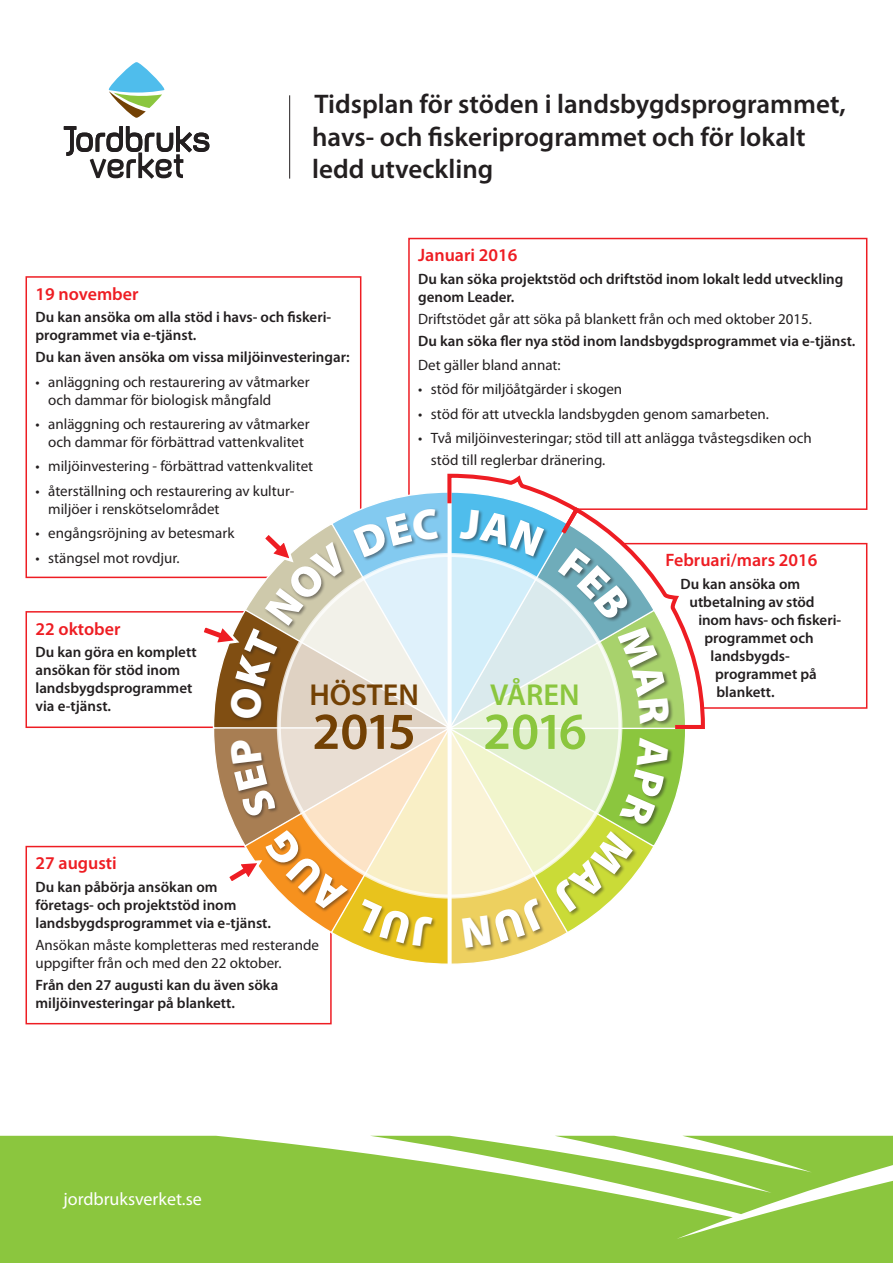
<style>
.page{position:relative;width:893px;height:1263px;background:#fff}
.page>*{position:absolute;margin:0;border:0;box-sizing:border-box;transform-origin:0 0}
.t1{font:600 52.2px "Myriad Pro";color:#734104}
.t2{font:600 52.2px "Myriad Pro";color:#8bc63e}
.t3{font:600 30.3px "Myriad Pro";color:#734104}
.t4{font:600 30.3px "Myriad Pro";color:#8bc63e}
.t5{font:600 27px/32.2px "Myriad Pro";color:#231f20}
.t6{font:600 18px "Myriad Pro";color:#ee1d23}
.t7{font:18px "Myriad Pro";color:#fff}
.t8{font:15px/18px "Myriad Pro";color:#231f20}
.t9{font:600 15px/18px "Myriad Pro";color:#231f20}
</style>
<div class="page">
<div style="left:0;top:1251px;width:893px;height:12px;background:#8bc63e"></div>
<svg style="left:64px;top:126px;width:145px;height:53px"></svg>
<svg style="left:109px;top:62px;width:55px;height:56px"></svg>
<hr style="left:289px;top:95px;width:1px;height:84px;background:#231f20">
<svg style="left:0;top:1136px;width:893px;height:115px;background:#98cc54"></svg>
<div style="left:26px;top:846px;width:306px;height:178px;border:2px solid #ee1d23"></div>
<div style="left:618px;top:543px;width:249px;height:166px;border:2px solid #ee1d23"></div>
<div style="left:408px;top:238px;width:459px;height:272px;border:2px solid #ee1d23"></div>
<div style="left:26px;top:611px;width:236px;height:117px;border:2px solid #ee1d23"></div>
<div style="left:26px;top:276px;width:335px;height:302px;border:2px solid #ee1d23"></div>
<svg style="left:199px;top:472px;width:508px;height:493px"></svg>
<p class="t5" style="left:312px;top:89px;width:535px">Tidsplan för stöden i landsbygdsprogrammet, havs- och fiskeriprogrammet och för lokalt ledd utveckling</p>
<p class="t6" style="left:418px;top:245px;width:101px">Januari 2016</p>
<p class="t9" style="left:418px;top:270px;width:427px">Du kan söka projektstöd och driftstöd inom lokalt ledd utveckling genom Leader.</p>
<p class="t8" style="left:418px;top:309px;width:395px">Driftstödet går att söka på blankett från och med oktober 2015.</p>
<p class="t9" style="left:418px;top:332px;width:439px">Du kan söka fler nya stöd inom landsbygdsprogrammet via e-tjänst.</p>
<p class="t8" style="left:418px;top:356px;width:144px">Det gäller bland annat:</p>
<p class="t8" style="left:418px;top:380px;width:205px">• stöd för miljöåtgärder i skogen</p>
<p class="t8" style="left:418px;top:404px;width:352px">• stöd för att utveckla landsbygden genom samarbeten.</p>
<p class="t8" style="left:418px;top:429px;width:395px">• Två miljöinvesteringar; stöd till att anlägga tvåstegsdiken och</p>
<p class="t8" style="left:431px;top:451px;width:176px">stöd till reglerbar dränering.</p>
<p class="t6" style="left:36px;top:284px;width:105px">19 november</p>
<p class="t9" style="left:36px;top:308px;width:297px">Du kan ansöka om alla stöd i havs- och fiskeri&shy;programmet via e-tjänst.</p>
<p class="t9" style="left:36px;top:348px;width:316px">Du kan även ansöka om vissa miljöinvesteringar:</p>
<p class="t8" style="left:48px;top:372px;width:263px;text-indent:-13px">• anläggning och restaurering av våtmarker och dammar för biologisk mångfald</p>
<p class="t8" style="left:36px;top:415px;width:276px;text-align:center">• anläggning och restaurering av våtmarker och dammar för förbättrad vattenkvalitet</p>
<p class="t8" style="left:36px;top:457px;width:279px">• miljöinvestering - förbättrad vattenkvalitet</p>
<p class="t8" style="left:48px;top:481px;width:248px;text-indent:-13px">• återställning och restaurering av kultur&shy;miljöer i renskötselområdet</p>
<p class="t8" style="left:36px;top:524px;width:200px">• engångsröjning av betesmark</p>
<p class="t8" style="left:36px;top:548px;width:146px">• stängsel mot rovdjur.</p>
<p class="t6" style="left:665px;top:550px;width:153px">Februari/mars 2016</p>
<p class="t9" style="left:680px;top:575px;width:121px">Du kan ansöka om</p>
<p class="t9" style="left:689px;top:593px;width:126px">utbetalning av stöd</p>
<p class="t9" style="left:698px;top:611px;width:143px">inom havs- och fiskeri-</p>
<p class="t9" style="left:704px;top:629px;width:111px">programmet och</p>
<p class="t9" style="left:710px;top:647px;width:80px">landsbygds-</p>
<p class="t9" style="left:715px;top:665px;width:103px">programmet på</p>
<p class="t9" style="left:716px;top:683px;width:60px">blankett.</p>
<p class="t6" style="left:36px;top:619px;width:86px">22 oktober</p>
<p class="t9" style="left:36px;top:643px;width:163px">Du kan göra en komplett</p>
<p class="t9" style="left:36px;top:661px;width:158px">ansökan för stöd inom landsbygdsprogrammet via e-tjänst.</p>
<p class="t4" style="left:490px;top:678px;width:91px">VÅREN</p>
<p class="t2" style="left:483px;top:702px;width:105px">2016</p>
<p class="t3" style="left:309px;top:678px;width:111px">HÖSTEN</p>
<p class="t1" style="left:312px;top:702px;width:105px">2015</p>
<p class="t6" style="left:36px;top:853px;width:83px">27 augusti</p>
<p class="t9" style="left:36px;top:878px;width:237px">Du kan påbörja ansökan om företags- och projektstöd inom landsbygdsprogrammet via e-tjänst.</p>
<p class="t8" style="left:36px;top:935px;width:285px">Ansökan måste kompletteras med resterande uppgifter från och med den 22 oktober.</p>
<p class="t9" style="left:36px;top:976px;width:244px">Från den 27 augusti kan du även söka miljöinvesteringar på blankett.</p>
<p class="t7" style="left:63px;top:1188px;width:140px">jordbruksverket.se</p>
</div>
